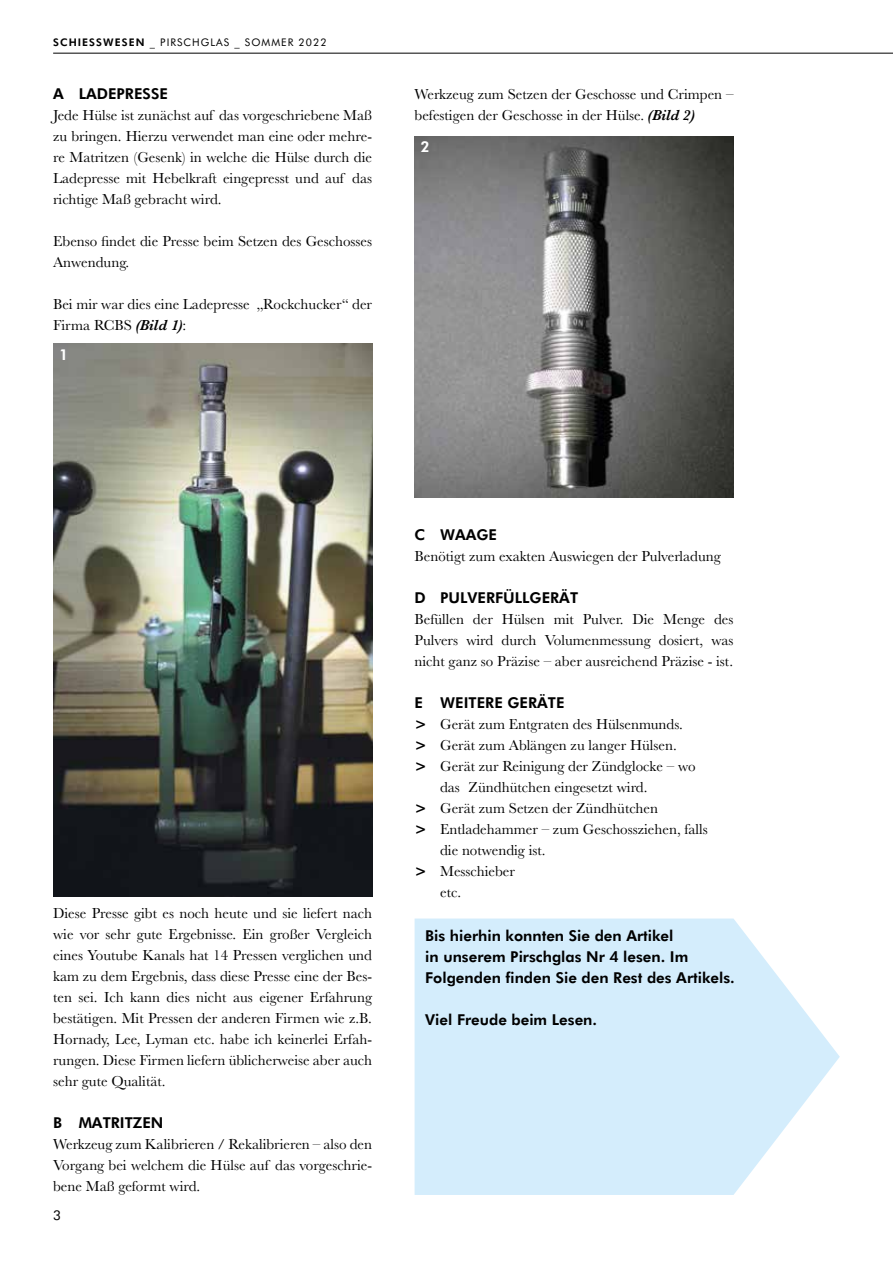
<style>
.page{position:relative;width:893px;height:1263px;background:#fff}
.page>*{position:absolute;margin:0;border:0;box-sizing:border-box;transform-origin:0 0}
.t1{font:15px/21px "Baskerville";color:#000;text-align:justify}
.t2{font:800 15px/21px "Futura BT";color:#000}
.t3{font:800 15px "Futura BT";color:#fff}
.t4{font:13.5px "Futura BT";color:#000}
.t5{font:10.5px "Futura BT";letter-spacing:.1em;color:#000}
.s1{font-weight:800}
.s2{font-weight:600;font-style:italic}
.s3{font-family:"Futura BT";font-weight:800}
</style>
<div class="page">
<hr style="left:53px;top:53px;width:840px;height:1px;background:#000">
<img style="left:53px;top:344px;width:319px;height:553px">
<img style="left:415px;top:136px;width:318px;height:362px">
<svg style="left:415px;top:918px;width:425px;height:277px;background:#d9effc"></svg>
<p class="t5" style="left:53px;top:36px;width:275px"><span class="s1">SCHIESSWESEN</span> _ PIRSCHGLAS _ SOMMER 2022</p>
<p class="t2" style="left:53px;top:83px;width:116px">A LADEPRESSE</p>
<p class="t1" style="left:53px;top:104px;width:320px">Jede Hülse ist zunächst auf das vorgeschriebene Maß zu bringen. Hierzu verwendet man eine oder mehre&shy;re Matritzen (Gesenk) in welche die Hülse durch die Ladepresse mit Hebelkraft eingepresst und auf das richtige Maß gebracht wird.</p>
<p class="t1" style="left:53px;top:230px;width:320px">Ebenso findet die Presse beim Setzen des Geschosses<br>Anwendung.</p>
<p class="t1" style="left:53px;top:293px;width:320px">Bei mir war dies eine Ladepresse „Rockchucker“ der<br>Firma RCBS <span class="s2">(Bild 1)</span>:</p>
<p class="t3" style="left:59px;top:346px;width:11px">1</p>
<p class="t1" style="left:415px;top:83px;width:320px">Werkzeug zum Setzen der Geschosse und Crimpen – befestigen der Geschosse in der Hülse. <span class="s2">(Bild 2)</span></p>
<p class="t3" style="left:421px;top:138px;width:11px">2</p>
<p class="t1" style="left:53px;top:902px;width:320px">Diese Presse gibt es noch heute und sie liefert nach wie vor sehr gute Ergebnisse. Ein großer Vergleich eines Youtube Kanals hat 14 Pressen verglichen und kam zu dem Ergebnis, dass diese Presse eine der Bes&shy;ten sei. Ich kann dies nicht aus eigener Erfahrung bestätigen. Mit Pressen der anderen Firmen wie z.B.<br>Hornady, Lee, Lyman etc. habe ich keinerlei Erfah&shy;rungen. Diese Firmen liefern üblicherweise aber auch sehr gute Qualität.</p>
<p class="t2" style="left:53px;top:1112px;width:112px">B MATRITZEN</p>
<p class="t1" style="left:53px;top:1133px;width:320px">Werkzeug zum Kalibrieren / Rekalibrieren – also den Vorgang bei welchem die Hülse auf das vorgeschrie&shy;bene Maß geformt wird.</p>
<p class="t4" style="left:53px;top:1207px;width:9px">3</p>
<p class="t2" style="left:415px;top:524px;width:84px">C WAAGE</p>
<p class="t1" style="left:415px;top:545px;width:308px">Benötigt zum exakten Auswiegen der Pulverladung</p>
<p class="t2" style="left:415px;top:587px;width:165px">D PULVERFÜLLGERÄT</p>
<p class="t1" style="left:415px;top:608px;width:320px">Befüllen der Hülsen mit Pulver. Die Menge des Pulvers wird durch Volumenmessung dosiert, was nicht ganz so Präzise – aber ausreichend Präzise - ist.</p>
<p class="t2" style="left:415px;top:692px;width:151px">E WEITERE GERÄTE</p>
<p class="t1" style="left:415px;top:713px;width:270px"><span class="s3">&gt;</span> Gerät zum Entgraten des Hülsenmunds.</p>
<p class="t1" style="left:415px;top:734px;width:264px"><span class="s3">&gt;</span> Gerät zum Ablängen zu langer Hülsen.</p>
<p class="t1" style="left:415px;top:755px;width:282px"><span class="s3">&gt;</span> Gerät zur Reinigung der Zündglocke – wo</p>
<p class="t1" style="left:440px;top:776px;width:209px">das Zündhütchen eingesetzt wird.</p>
<p class="t1" style="left:415px;top:797px;width:245px"><span class="s3">&gt;</span> Gerät zum Setzen der Zündhütchen</p>
<p class="t1" style="left:415px;top:818px;width:295px"><span class="s3">&gt;</span> Entladehammer – zum Geschossziehen, falls</p>
<p class="t1" style="left:440px;top:839px;width:107px">die notwendig ist.</p>
<p class="t1" style="left:415px;top:860px;width:102px"><span class="s3">&gt;</span> Messchieber</p>
<p class="t1" style="left:440px;top:881px;width:23px">etc.</p>
<p class="t2" style="left:425px;top:925px;width:311px">Bis hierhin konnten Sie den Artikel<br>in unserem Pirschglas Nr 4 lesen. Im<br>Folgenden finden Sie den Rest des Artikels.</p>
<p class="t2" style="left:425px;top:1009px;width:173px">Viel Freude beim Lesen.</p>
</div>
